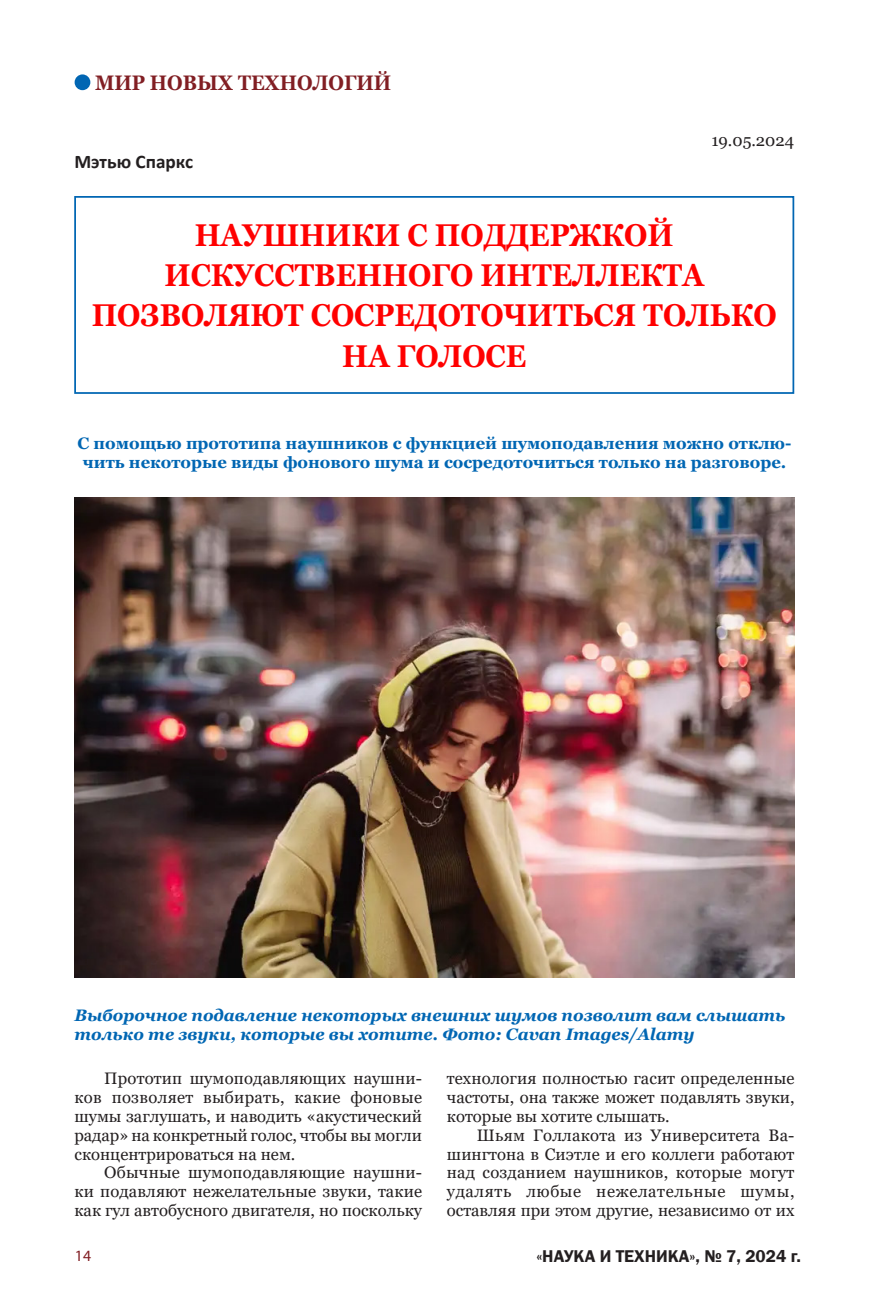
<style>
.page{position:relative;width:869px;height:1315px;background:#fff}
.page>*{position:absolute;margin:0;border:0;box-sizing:border-box;transform-origin:0 0}
.заголовок_мой{font:700 31.5px/40.2px "Georgia";color:#f00;text-align:center;scale:.9 1}
.Рубрика{font:700 21px "Georgia";color:#811e23;scale:.9 1}
.t1{font:700 19.25px "Calibri";color:#231f20}
.t2{font:600 17.5px "Franklin Gothic";color:#231f20}
.текст_мой{font:16.62px/18.9px "Georgia";color:#231f20;text-align:justify}
.подзаголовок_мой{font:700 16.62px/18.9px "Georgia";color:#0166b3;text-align:center}
.подпись_под_фото{font:italic 700 16.62px/18.9px "Georgia";color:#0166b3}
.автор_мой{font:16.62px "Georgia";color:#231f20}
.t3{font:15.75px "Myriad Pro";color:#811e23}
</style>
<div class="page">
<div style="left:75px;top:74px;width:15px;height:16px;background:#0166b3;border-radius:50%"></div>
<div style="left:74px;top:196px;width:719px;height:198px;border:2px solid #0166b3"></div>
<img style="left:75px;top:498px;width:719px;height:479px">
<p class="Рубрика" style="left:95px;top:70px;width:330px">МИР НОВЫХ ТЕХНОЛОГИЙ</p>
<p class="t1" style="left:74px;top:148px;width:120px">Мэтью Спаркс</p>
<p class="автор_мой" style="left:711px;top:130px;width:84px">19.05.2024</p>
<p class="заголовок_мой" style="left:92px;top:215px;width:762px">НАУШНИКИ С ПОДДЕРЖКОЙ<br>ИСКУССТВЕННОГО ИНТЕЛЛЕКТА<br>ПОЗВОЛЯЮТ СОСРЕДОТОЧИТЬСЯ ТОЛЬКО<br>НА ГОЛОСЕ</p>
<p class="подзаголовок_мой" style="left:77px;top:434px;width:715px">С помощью прототипа наушников с функцией шумоподавления можно отклю&shy;чить некоторые виды фонового шума и сосредоточиться только на разговоре.</p>
<p class="подпись_под_фото" style="left:74px;top:1005px;width:712px">Выборочное подавление некоторых внешних шумов позволит вам слышать только те звуки, которые вы хотите. Фото: Cavan Images/Alamy</p>
<p class="текст_мой" style="left:74px;top:1069px;width:349px;text-indent:30px">Прототип шумоподавляющих наушни&shy;ков позволяет выбирать, какие фоновые шумы заглушать, и наводить «акустический радар» на конкретный голос, чтобы вы могли сконцентрироваться на нем.</p>
<p class="текст_мой" style="left:74px;top:1163px;width:349px;text-indent:30px">Обычные шумоподавляющие наушни&shy;ки подавляют нежелательные звуки, такие как гул автобусного двигателя, но поскольку</p>
<p class="текст_мой" style="left:446px;top:1069px;width:349px">технология полностью гасит определенные частоты, она также может подавлять звуки, которые вы хотите слышать.</p>
<p class="текст_мой" style="left:446px;top:1125px;width:349px;text-indent:30px">Шьям Голлакота из Университета Ва&shy;шингтона в Сиэтле и его коллеги работают над созданием наушников, которые могут удалять любые нежелательные шумы, оставляя при этом другие, независимо от их</p>
<p class="t3" style="left:75px;top:1246px;width:18px">14</p>
<p class="t2" style="left:536px;top:1244px;width:266px">«НАУКА И ТЕХНИКА», № 7, 2024 г.</p>
</div>
